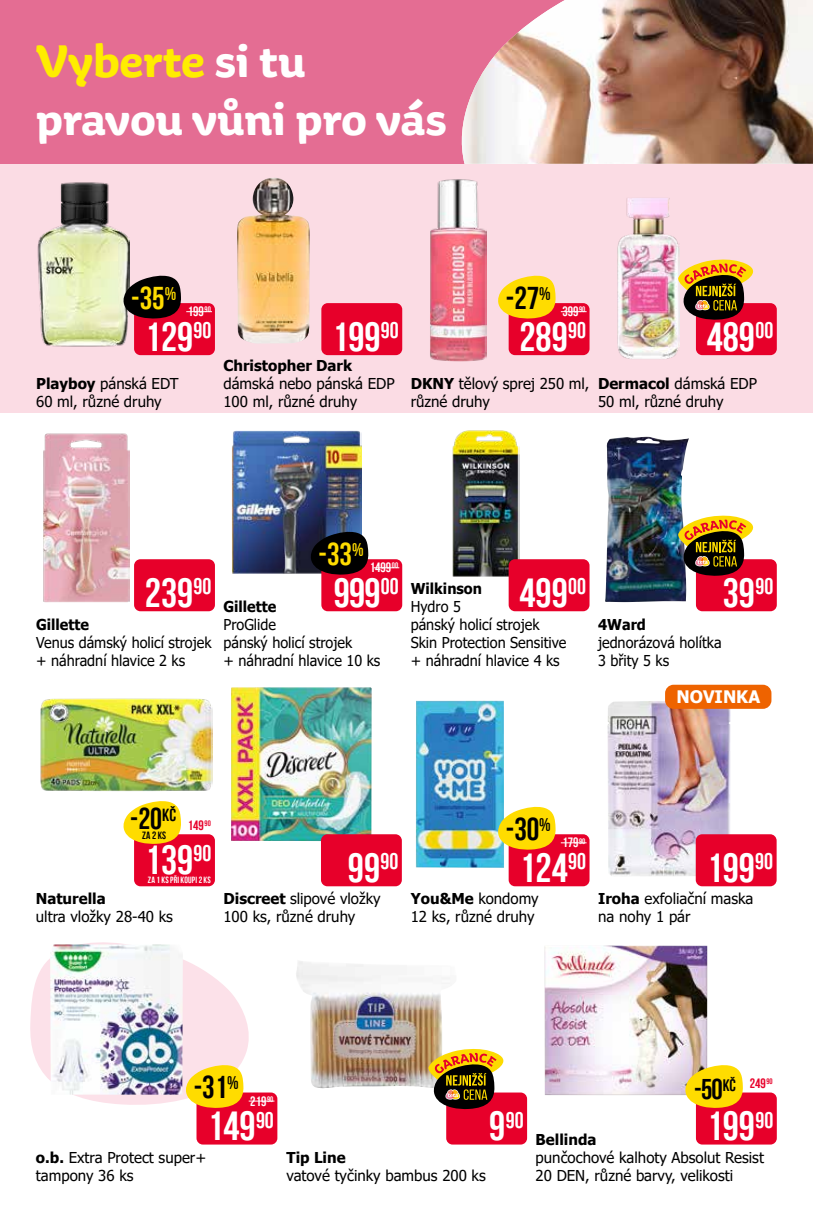
<style>
.page{position:relative;width:813px;height:1221px;background:#fff}
.page>*{position:absolute;margin:0;border:0;box-sizing:border-box;transform-origin:0 0}
.t1{font:700 48px/57.6px "Aniuk";color:#fff}
.t2{font:40.5px "Bebas Neue";color:#fff}
.t3{font:31.5px "Bebas Neue";color:#000}
.t4{font:31.5px "Bebas Neue";color:#ffdc00}
.t5{font:30px "Bebas Neue";color:#000}
.t6{font:28.5px "Bebas Neue";color:#000}
.t7{font:22.5px "Bebas Neue";color:#fff}
.t8{font:18.3px "Bebas Neue";color:#000}
.t9{font:18.3px "Bebas Neue";color:#ffdc00}
.t10{font:700 17.25px "Tahoma";color:#fff}
.t11{font:15px/18px "Tahoma";color:#000}
.t12{font:15px/18px "Tahoma";color:#000;scale:.96 1}
.t13{font:700 15px "Tahoma";color:#000}
.t14{font:700 15px "Tahoma";color:#000;scale:.96 1}
.t15{font:13.5px "Bebas Neue";color:#fff}
.t16{font:13.5px "Bebas Neue";color:#e7002a}
.t17{font:10.5px "Bebas Neue";color:#000}
.t18{font:9px "Bebas Neue";letter-spacing:.02em;color:#fff}
.t19{font:7.8px "Bebas Neue";color:#fff}
.s1{color:#ffed00}
.s2{font-weight:700}
.s3{font-size:40.5px}
</style>
<div class="page">
<div style="left:0;top:164px;width:812px;height:248px;background:#fbdce4"></div>
<div style="left:0;top:0;width:812px;height:164px;background:#e46d93"></div>
<img style="left:461px;top:0;width:351px;height:164px">
<img style="left:430px;top:179px;width:56px;height:182px">
<img style="left:237px;top:178px;width:72px;height:165px">
<img style="left:37px;top:182px;width:93px;height:165px">
<img style="left:617px;top:198px;width:62px;height:161px">
<img style="left:415px;top:700px;width:88px;height:167px">
<img style="left:607px;top:701px;width:123px;height:175px">
<img style="left:296px;top:961px;width:154px;height:127px">
<img style="left:544px;top:945px;width:162px;height:149px">
<img style="left:40px;top:698px;width:173px;height:93px">
<img style="left:231px;top:687px;width:140px;height:154px">
<img style="left:605px;top:436px;width:83px;height:166px">
<img style="left:452px;top:430px;width:67px;height:146px">
<img style="left:232px;top:430px;width:129px;height:143px">
<img style="left:43px;top:433px;width:87px;height:169px">
<div style="left:134px;top:303px;width:81px;height:52px;background:#e7002a;border-radius:6px"></div>
<svg style="left:122px;top:274px;width:90px;height:45px"></svg>
<div style="left:321px;top:303px;width:81px;height:52px;background:#e7002a;border-radius:6px"></div>
<div style="left:508px;top:834px;width:81px;height:52px;background:#e7002a;border-radius:6px"></div>
<svg style="left:496px;top:805px;width:90px;height:44px"></svg>
<div style="left:196px;top:1092px;width:81px;height:52px;background:#e7002a;border-radius:6px"></div>
<img style="left:30px;top:942px;width:244px;height:165px">
<div style="left:508px;top:303px;width:81px;height:52px;background:#e7002a;border-radius:6px"></div>
<svg style="left:498px;top:275px;width:88px;height:44px"></svg>
<div style="left:695px;top:303px;width:81px;height:52px;background:#e7002a;border-radius:6px"></div>
<svg style="left:677px;top:256px;width:86px;height:64px"></svg>
<div style="left:446px;top:1092px;width:81px;height:52px;background:#e7002a;border-radius:6px"></div>
<svg style="left:427px;top:1045px;width:86px;height:64px"></svg>
<div style="left:695px;top:1092px;width:81px;height:52px;background:#e7002a;border-radius:6px"></div>
<svg style="left:683px;top:1063px;width:59px;height:44px;background:#f8d430"></svg>
<div style="left:321px;top:834px;width:80px;height:52px;background:#e7002a;border-radius:6px"></div>
<div style="left:695px;top:834px;width:81px;height:52px;background:#e7002a;border-radius:6px"></div>
<div style="left:134px;top:834px;width:81px;height:52px;background:#e7002a;border-radius:6px"></div>
<svg style="left:123px;top:801px;width:58px;height:43px"></svg>
<div style="left:321px;top:559px;width:81px;height:52px;background:#e7002a;border-radius:6px"></div>
<svg style="left:309px;top:530px;width:90px;height:44px"></svg>
<div style="left:508px;top:559px;width:81px;height:52px;background:#e7002a;border-radius:6px"></div>
<div style="left:695px;top:559px;width:81px;height:52px;background:#e7002a;border-radius:6px"></div>
<img style="left:677px;top:512px;width:86px;height:64px">
<div style="left:134px;top:559px;width:81px;height:52px;background:#e7002a;border-radius:6px"></div>
<div style="left:664px;top:684px;width:107px;height:24px;background:#ee6300;border-radius:9px"></div>
<h1 class="t1" style="left:36px;top:33px;width:411px"><span class="s1">Vyberte</span> si tu pravou vůni pro vás</h1>
<h3 class="t4" style="left:131px;top:281px;width:35px">-35</h3>
<p class="t9" style="left:165px;top:283px;width:13px">%</p>
<p class="t15" style="left:188px;top:304px;width:18px">199</p>
<p class="t19" style="left:204px;top:305px;width:8px">90</p>
<h3 class="t3" style="left:505px;top:281px;width:35px">-27</h3>
<p class="t8" style="left:539px;top:283px;width:13px">%</p>
<p class="t15" style="left:562px;top:304px;width:18px">399</p>
<p class="t19" style="left:579px;top:305px;width:8px">90</p>
<h2 class="t2" style="left:145px;top:314px;width:68px">129<sup>90</sup></h2>
<h2 class="t2" style="left:332px;top:314px;width:68px">199<sup>90</sup></h2>
<h2 class="t2" style="left:519px;top:314px;width:68px">289<sup>90</sup></h2>
<h2 class="t2" style="left:706px;top:314px;width:68px">489<sup>00</sup></h2>
<p class="t11" style="left:36px;top:376px;width:144px"><span class="s2">Playboy</span> pánská EDT<br>60 ml, různé druhy</p>
<p class="t13" style="left:223px;top:355px;width:130px">Christopher Dark</p>
<p class="t11" style="left:223px;top:376px;width:173px">dámská nebo pánská EDP<br>100 ml, různé druhy</p>
<p class="t11" style="left:597px;top:376px;width:160px"><span class="s2">Dermacol</span> dámská EDP<br>50 ml, různé druhy</p>
<p class="t11" style="left:410px;top:376px;width:180px"><span class="s2">DKNY</span> tělový sprej 250 ml, různé druhy</p>
<h2 class="t2" style="left:145px;top:570px;width:68px">239<sup>90</sup></h2>
<p class="t14" style="left:36px;top:613px;width:57px">Gillette</p>
<p class="t12" style="left:36px;top:634px;width:184px">Venus dámský holicí strojek + náhradní hlavice 2 ks</p>
<h3 class="t4" style="left:318px;top:537px;width:35px">-33</h3>
<p class="t9" style="left:352px;top:539px;width:13px">%</p>
<p class="t15" style="left:369px;top:560px;width:23px">1499</p>
<p class="t19" style="left:391px;top:561px;width:8px">00</p>
<h2 class="t2" style="left:334px;top:570px;width:66px">999<sup>00</sup></h2>
<p class="t14" style="left:223px;top:595px;width:57px">Gillette</p>
<p class="t12" style="left:223px;top:616px;width:165px">ProGlide<br>pánský holicí strojek<br>+ náhradní hlavice 10 ks</p>
<h2 class="t2" style="left:519px;top:570px;width:68px">499<sup>00</sup></h2>
<h2 class="t2" style="left:722px;top:570px;width:52px">39<sup>90</sup></h2>
<p class="t14" style="left:410px;top:577px;width:76px">Wilkinson</p>
<p class="t12" style="left:410px;top:598px;width:164px">Hydro 5<br>pánský holicí strojek<br>Skin Protection Sensitive + náhradní hlavice 4 ks</p>
<p class="t14" style="left:597px;top:613px;width:51px">4Ward</p>
<p class="t12" style="left:597px;top:634px;width:130px">jednorázová holítka<br>3 břity 5 ks</p>
<p class="t10" style="left:676px;top:685px;width:85px">NOVINKA</p>
<h3 class="t5" style="left:130px;top:802px;width:47px">-20<sup>KČ</sup></h3>
<h3 class="t3" style="left:505px;top:812px;width:35px">-30</h3>
<p class="t8" style="left:539px;top:814px;width:13px">%</p>
<p class="t16" style="left:188px;top:817px;width:24px">149 <sup>90</sup></p>
<p class="t17" style="left:142px;top:829px;width:25px">ZA 2 KS</p>
<p class="t15" style="left:562px;top:835px;width:18px">179</p>
<p class="t19" style="left:579px;top:836px;width:8px">90</p>
<h2 class="t2" style="left:145px;top:837px;width:50px">139</h2>
<h3 class="t7" style="left:754px;top:849px;width:19px">90</h3>
<h3 class="t7" style="left:193px;top:840px;width:19px">90</h3>
<p class="t18" style="left:148px;top:874px;width:64px">ZA 1 KS PŘI KOUPI 2 KS</p>
<h2 class="t2" style="left:519px;top:845px;width:68px">124<sup>90</sup></h2>
<h2 class="t2" style="left:348px;top:845px;width:52px">99<sup>90</sup></h2>
<h2 class="t2" style="left:706px;top:845px;width:50px">199</h2>
<p class="t13" style="left:36px;top:888px;width:71px">Naturella</p>
<p class="t11" style="left:36px;top:908px;width:138px">ultra vložky 28-40 ks</p>
<p class="t11" style="left:223px;top:890px;width:159px"><span class="s2">Discreet</span> slipové vložky<br>100 ks, různé druhy</p>
<p class="t11" style="left:598px;top:890px;width:157px"><span class="s2">Iroha</span> exfoliační maska na nohy 1 pár</p>
<p class="t11" style="left:410px;top:890px;width:129px"><span class="s2">You&amp;Me</span> kondomy<br>12 ks, různé druhy</p>
<h3 class="t3" style="left:193px;top:1070px;width:35px">-31</h3>
<p class="t8" style="left:227px;top:1072px;width:13px">%</p>
<p class="t15" style="left:250px;top:1093px;width:18px">219</p>
<p class="t19" style="left:267px;top:1094px;width:8px">90</p>
<h3 class="t6" style="left:693px;top:1073px;width:43px">-50 <sup>KČ</sup></h3>
<p class="t16" style="left:749px;top:1075px;width:24px">249 <sup>90</sup></p>
<h2 class="t2" style="left:207px;top:1103px;width:68px">149<sup>90</sup></h2>
<p class="t11" style="left:36px;top:1148px;width:172px"><span class="s2">o.b.</span> Extra Protect super+ tampony 36 ks</p>
<h3 class="t7" style="left:489px;top:1107px;width:36px"><span class="s3">9</span>90</h3>
<h2 class="t2" style="left:706px;top:1103px;width:68px">199<sup>90</sup></h2>
<p class="t13" style="left:535px;top:1128px;width:62px">Bellinda</p>
<p class="t11" style="left:535px;top:1148px;width:230px">punčochové kalhoty Absolut Resist<br>20 DEN, různé barvy, velikosti</p>
<p class="t13" style="left:286px;top:1146px;width:61px">Tip Line</p>
<p class="t11" style="left:286px;top:1166px;width:201px">vatové tyčinky bambus 200 ks</p>
</div>
